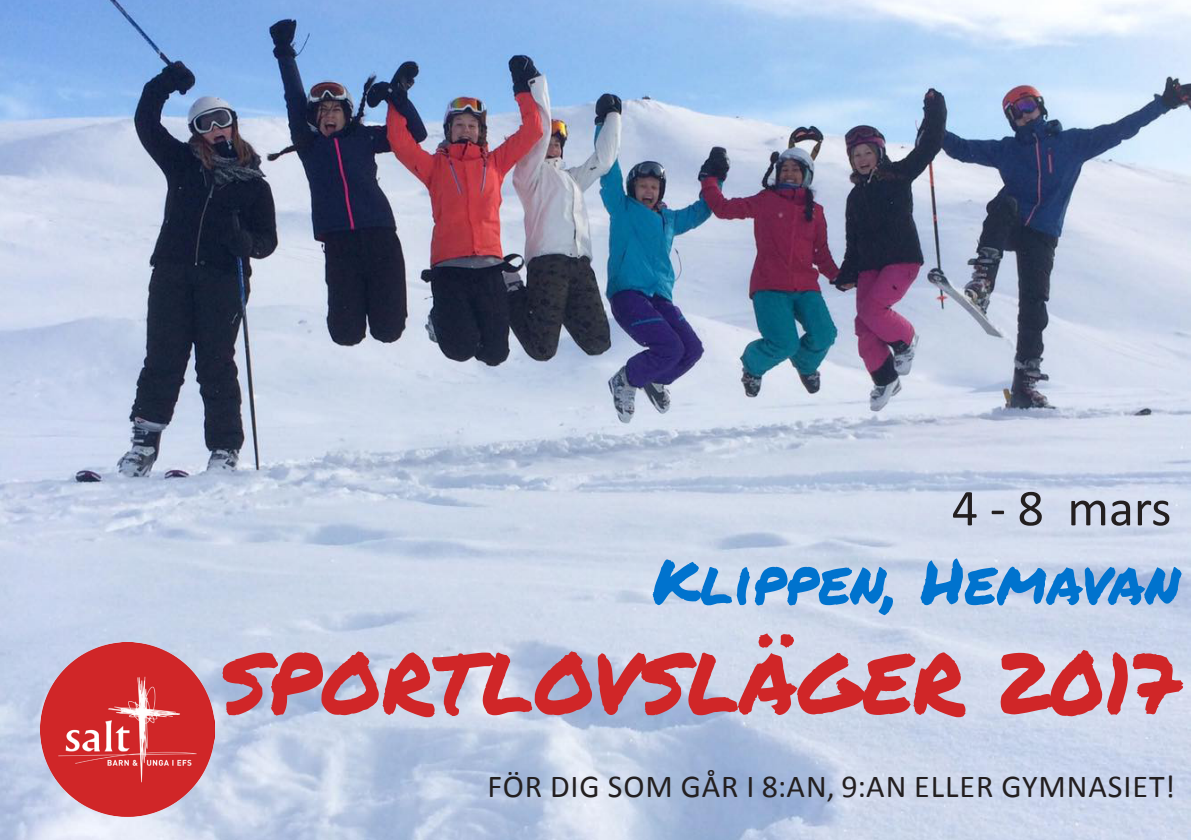
<style>
.page{position:relative;width:1191px;height:840px;background:#fff}
.page>*{position:absolute;margin:0;border:0;box-sizing:border-box;transform-origin:0 0}
.t1{font:84.4px "Permanent Marker";color:#d02628}
.t2{font:62px "Permanent Marker";color:#0073ce}
.t3{font:52px "Calibri";color:#231f20}
.t4{font:32px "Calibri";letter-spacing:.03em;color:#231f20}
</style>
<div class="page">
<img style="left:0;top:0;width:1191px;height:839px">
<img style="left:40px;top:642px;width:174px;height:173px">
<p class="t3" style="left:951px;top:475px;width:221px">4 - 8 mars</p>
<p class="t2" style="left:652px;top:535px;width:529px">Klippen, Hemavan</p>
<p class="t1" style="left:222px;top:620px;width:959px">SPORTLOVSLÄGER 2017</p>
<p class="t4" style="left:487px;top:765px;width:689px">FÖR DIG SOM GÅR I 8:AN, 9:AN ELLER GYMNASIET!</p>
</div>
